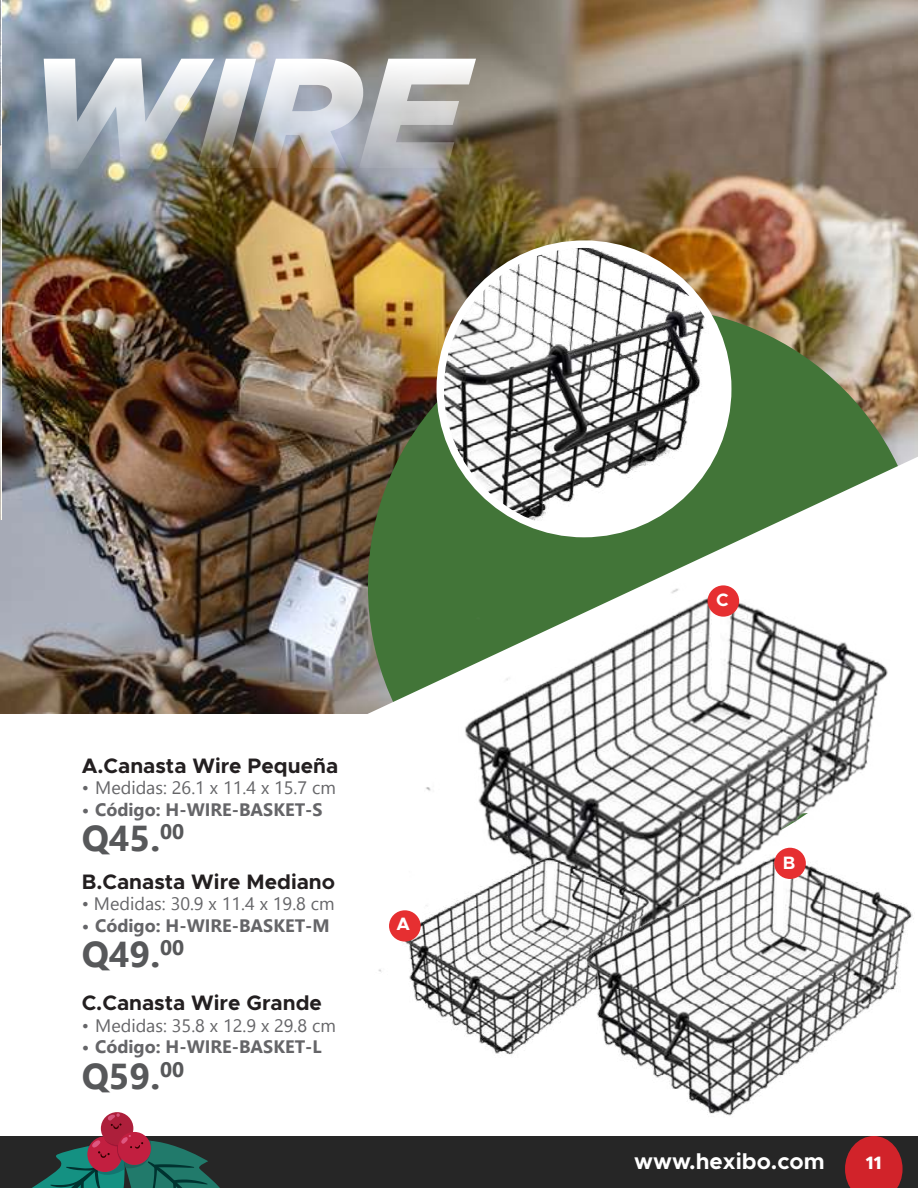
<style>
.page{position:relative;width:918px;height:1188px;background:#fff}
.page>*{position:absolute;margin:0;border:0;box-sizing:border-box;transform-origin:0 0}
.t1{font:italic 900 156.3px "Gotham";color:#fff}
.t2{font:700 36px "Nirmala UI";color:#57585a}
.t3{font:700 22.5px "Metropolis";color:#fff}
.t4{font:700 21px "Metropolis";color:#231f20}
.t5{font:18px "Nirmala UI";color:#656568}
.t6{font:700 18px "Nirmala UI";color:#656568}
.t7{font:700 18px "Metropolis";color:#fff}
.t8{font:800 18px "Metropolis";color:#fff}
</style>
<div class="page">
<img style="left:0;top:0;width:918px;height:713px">
<img style="left:368px;top:307px;width:550px;height:150px">
<img style="left:0;top:0;width:1px;height:519px">
<div style="left:0;top:1136px;width:918px;height:52px;background:#262626"></div>
<svg style="left:845px;top:1145px;width:58px;height:43px;background:#c12329"></svg>
<svg style="left:32px;top:1113px;width:188px;height:75px"></svg>
<svg style="left:238px;top:457px;width:680px;height:257px;background:#757f67"></svg>
<img style="left:406px;top:548px;width:512px;height:281px">
<img style="left:378px;top:829px;width:164px;height:226px">
<img style="left:542px;top:820px;width:376px;height:325px">
<div style="left:389px;top:910px;width:32px;height:32px;background:#e62f31;border-radius:50%"></div>
<div style="left:774px;top:848px;width:32px;height:31px;background:#e62f31;border-radius:50%"></div>
<div style="left:708px;top:585px;width:31px;height:32px;background:#e62f31;border-radius:50%"></div>
<img style="left:440px;top:244px;width:288px;height:290px">
<div style="left:437px;top:240px;width:294px;height:297px;border:8px solid #fff;border-radius:50%"></div>
<h1 class="t1" style="left:25px;top:22px;width:441px">WIRE</h1>
<p class="t4" style="left:82px;top:752px;width:258px">A.Canasta Wire Pequeña</p>
<p class="t5" style="left:82px;top:773px;width:256px">• Medidas: 26.1 x 11.4 x 15.7 cm</p>
<p class="t6" style="left:82px;top:795px;width:242px">• Código: H-WIRE-BASKET-S</p>
<h2 class="t2" style="left:82px;top:809px;width:104px">Q45.<sup>00</sup></h2>
<p class="t4" style="left:82px;top:868px;width:255px">B.Canasta Wire Mediano</p>
<p class="t5" style="left:82px;top:889px;width:255px">• Medidas: 30.9 x 11.4 x 19.8 cm</p>
<p class="t6" style="left:82px;top:911px;width:250px">• Código: H-WIRE-BASKET-M</p>
<h2 class="t2" style="left:82px;top:925px;width:104px">Q49.<sup>00</sup></h2>
<p class="t4" style="left:82px;top:990px;width:242px">C.Canasta Wire Grande</p>
<p class="t5" style="left:82px;top:1011px;width:256px">• Medidas: 35.8 x 12.9 x 29.8 cm</p>
<p class="t6" style="left:82px;top:1032px;width:242px">• Código: H-WIRE-BASKET-L</p>
<h2 class="t2" style="left:82px;top:1047px;width:104px">Q59.<sup>00</sup></h2>
<p class="t7" style="left:397px;top:913px;width:15px">A</p>
<p class="t7" style="left:716px;top:589px;width:14px">C</p>
<p class="t7" style="left:783px;top:851px;width:14px">B</p>
<p class="t3" style="left:634px;top:1147px;width:192px">www.hexibo.com</p>
<p class="t8" style="left:866px;top:1151px;width:17px">11</p>
</div>
